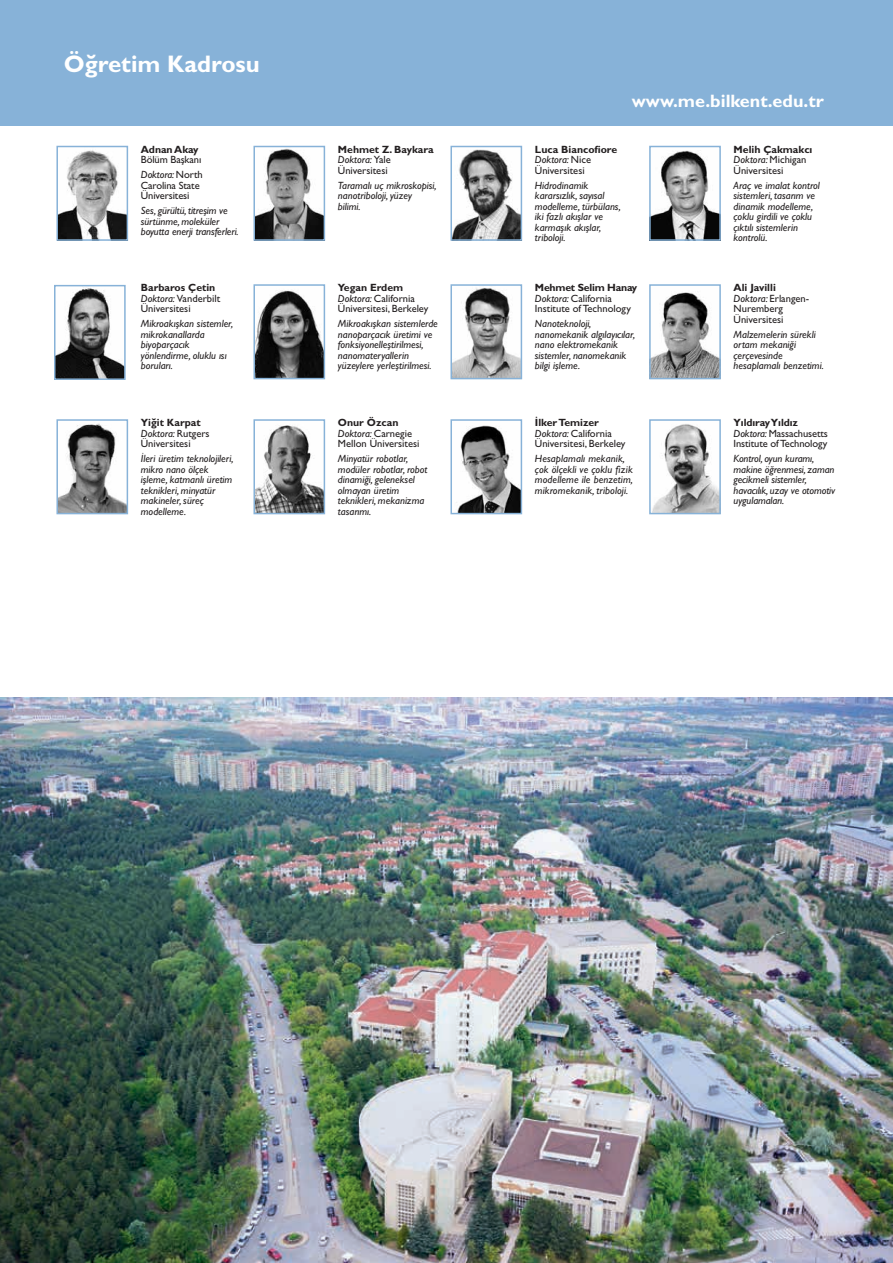
<style>
.page{position:relative;width:893px;height:1263px;background:#fff}
.page>*{position:absolute;margin:0;border:0;box-sizing:border-box;transform-origin:0 0}
.t1{font:700 24px "Gill Sans Std";color:#fff}
.t2{font:700 18px "Gill Sans Std";color:#fff}
.t3{font:italic 10.5px/10.5px "Gill Sans Std";color:#231f20}
.t4{font:10.5px/10.5px "Gill Sans Std";color:#231f20}
.t5{font:700 10.5px "Gill Sans Std";letter-spacing:-.01em;color:#231f20}
.s1{font-style:italic}
.s2{font-weight:700}
</style>
<div class="page">
<div style="left:0;top:0;width:893px;height:125px;background:#87b2d8"></div>
<img style="left:256px;top:149px;width:66px;height:89px">
<div style="left:253px;top:146px;width:72px;height:95px;border:2px solid #87b2d8"></div>
<img style="left:453px;top:149px;width:66px;height:89px">
<div style="left:450px;top:146px;width:72px;height:95px;border:2px solid #87b2d8"></div>
<img style="left:59px;top:150px;width:66px;height:88px">
<div style="left:56px;top:146px;width:72px;height:95px;border:2px solid #87b2d8"></div>
<img style="left:652px;top:150px;width:66px;height:88px">
<div style="left:649px;top:146px;width:72px;height:95px;border:2px solid #87b2d8"></div>
<img style="left:256px;top:290px;width:66px;height:86px">
<div style="left:253px;top:284px;width:72px;height:95px;border:2px solid #87b2d8"></div>
<img style="left:652px;top:292px;width:66px;height:84px">
<div style="left:649px;top:284px;width:72px;height:95px;border:2px solid #87b2d8"></div>
<img style="left:456px;top:425px;width:63px;height:86px">
<div style="left:450px;top:419px;width:72px;height:95px;border:2px solid #87b2d8"></div>
<img style="left:256px;top:425px;width:66px;height:86px">
<div style="left:253px;top:419px;width:72px;height:95px;border:2px solid #87b2d8"></div>
<img style="left:652px;top:424px;width:66px;height:87px">
<div style="left:649px;top:419px;width:72px;height:95px;border:2px solid #87b2d8"></div>
<img style="left:453px;top:288px;width:66px;height:88px">
<div style="left:450px;top:284px;width:72px;height:95px;border:2px solid #87b2d8"></div>
<img style="left:59px;top:423px;width:66px;height:88px">
<div style="left:56px;top:419px;width:72px;height:95px;border:2px solid #87b2d8"></div>
<img style="left:0;top:697px;width:893px;height:566px">
<img style="left:57px;top:288px;width:66px;height:89px">
<div style="left:54px;top:285px;width:72px;height:95px;border:2px solid #87b2d8"></div>
<h1 class="t1" style="left:64px;top:49px;width:198px">Öğretim Kadrosu</h1>
<p class="t5" style="left:141px;top:143px;width:59px">Adnan Akay</p>
<p class="t4" style="left:141px;top:152px;width:63px;line-height:15px">Bölüm Başkanı<br><span class="s1">Doktora:</span> North</p>
<p class="t4" style="left:141px;top:180px;width:60px">Carolina State<br>Üniversitesi</p>
<p class="t3" style="left:141px;top:206px;width:99px">Ses, gürültü, titreşim ve sürtünme, moleküler boyutta enerji transferleri.</p>
<p class="t4" style="left:141px;top:283px;width:81px"><span class="s2">Barbaros Çetin<br></span><span class="s1">Doktora:</span> Vanderbilt<br>Üniversitesi</p>
<p class="t3" style="left:141px;top:319px;width:94px">Mikroakışkan sistemler, mikrokanallarda biyoparçacık yönlendirme, oluklu ısı boruları.</p>
<p class="t4" style="left:141px;top:418px;width:70px"><span class="s2">Yiğit Karpat<br></span><span class="s1">Doktora:</span> Rutgers<br>Üniversitesi</p>
<p class="t3" style="left:141px;top:454px;width:94px">İleri üretim teknolojileri, mikro nano ölçek işleme, katmanlı üretim teknikleri, minyatür makineler, süreç modelleme.</p>
<p class="t4" style="left:338px;top:144px;width:97px"><span class="s2">Mehmet Z. Baykara<br></span><span class="s1">Doktora:</span> Yale<br>Üniversitesi</p>
<p class="t3" style="left:338px;top:180px;width:100px">Taramalı uç mikroskopisi, nanotriboloji, yüzey bilimi.</p>
<p class="t4" style="left:338px;top:283px;width:92px"><span class="s2">Yegan Erdem<br></span><span class="s1">Doktora:</span> California<br>Üniversitesi, Berkeley</p>
<p class="t3" style="left:338px;top:319px;width:101px">Mikroakışkan sistemlerde nanoparçacık üretimi ve fonksiyonelleştirilmesi, nanomateryallerin yüzeylere yerleştirilmesi.</p>
<p class="t4" style="left:338px;top:418px;width:83px"><span class="s2">Onur Özcan<br></span><span class="s1">Doktora:</span> Carnegie<br>Mellon Üniversitesi</p>
<p class="t3" style="left:338px;top:454px;width:91px">Minyatür robotlar, modüler robotlar, robot dinamiği, geleneksel olmayan üretim teknikleri, mekanizma tasarımı.</p>
<h2 class="t2" style="left:632px;top:90px;width:193px">www.me.bilkent.edu.tr</h2>
<p class="t4" style="left:535px;top:144px;width:84px"><span class="s2">Luca Biancofiore<br></span><span class="s1">Doktora:</span> Nice<br>Üniversitesi</p>
<p class="t3" style="left:535px;top:180px;width:88px">Hidrodinamik kararsızlık, sayısal modelleme, türbülans, iki fazlı akışlar ve karmaşık akışlar, triboloji.</p>
<p class="t4" style="left:734px;top:144px;width:80px"><span class="s2">Melih Çakmakcı<br></span><span class="s1">Doktora:</span> Michigan<br>Üniversitesi</p>
<p class="t3" style="left:734px;top:180px;width:88px">Araç ve imalat kontrol sistemleri, tasarım ve dinamik modelleme, çoklu girdili ve çoklu çıktılı sistemlerin kontrolü.</p>
<p class="t4" style="left:535px;top:283px;width:104px"><span class="s2">Mehmet Selim Hanay<br></span><span class="s1">Doktora:</span> California<br>Institute of Technology</p>
<p class="t3" style="left:535px;top:319px;width:102px">Nanoteknoloji, nanomekanik algılayıcılar, nano elektromekanik sistemler, nanomekanik bilgi işleme.</p>
<p class="t4" style="left:535px;top:418px;width:92px"><span class="s2">İlker Temizer<br></span><span class="s1">Doktora:</span> California<br>Üniversitesi, Berkeley</p>
<p class="t3" style="left:535px;top:454px;width:100px">Hesaplamalı mekanik, çok ölçekli ve çoklu fizik modelleme ile benzetim, mikromekanik, triboloji.</p>
<p class="t4" style="left:734px;top:283px;width:77px"><span class="s2">Ali Javilli<br></span><span class="s1">Doktora:</span> Erlangen-<br>Nuremberg<br>Üniversitesi</p>
<p class="t3" style="left:734px;top:329px;width:92px">Malzemelerin sürekli ortam mekaniği çerçevesinde hesaplamalı benzetimi.</p>
<p class="t4" style="left:734px;top:418px;width:96px"><span class="s2">Yıldıray Yıldız<br></span><span class="s1">Doktora:</span> Massachusetts<br>Institute of Technology</p>
<p class="t3" style="left:734px;top:454px;width:103px">Kontrol, oyun kuramı, makine öğrenmesi, zaman gecikmeli sistemler, havacılık, uzay ve otomotiv uygulamaları.</p>
</div>
